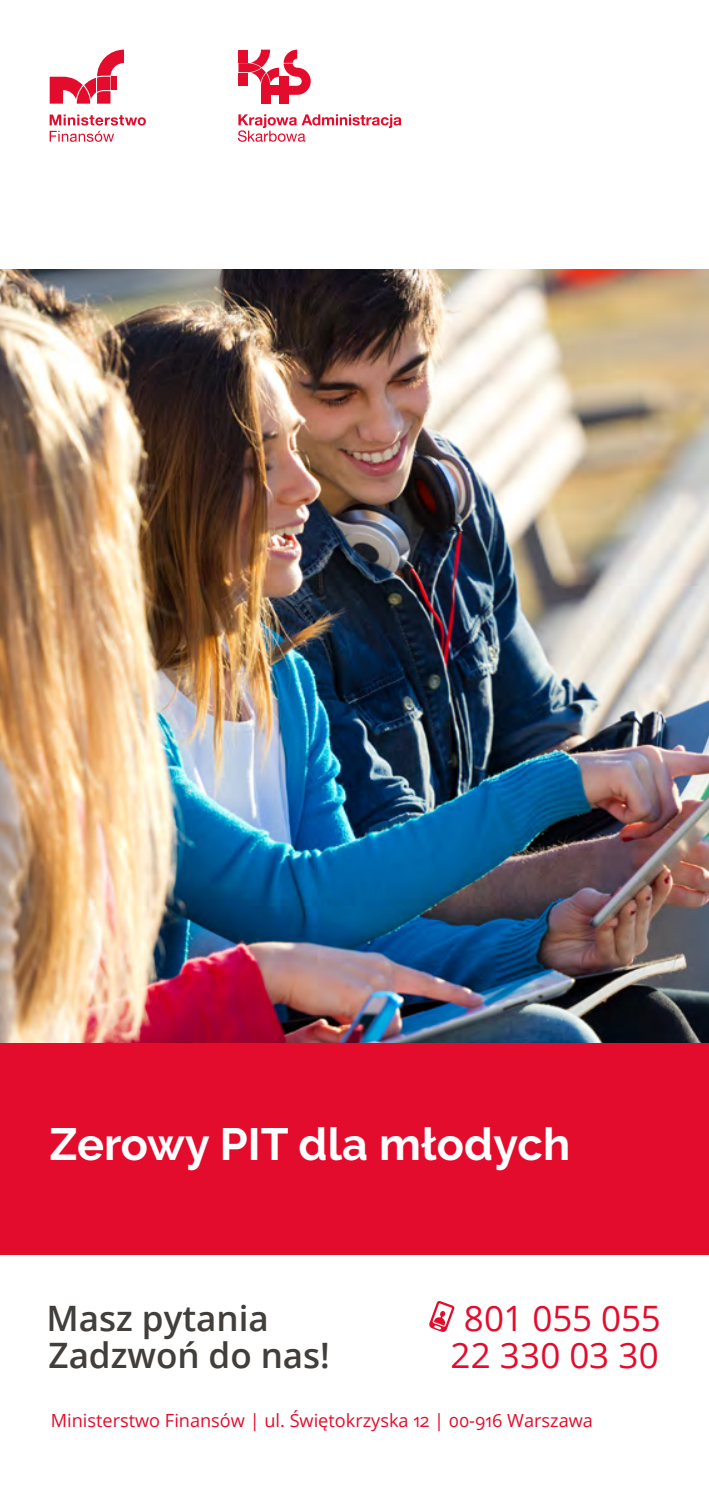
<style>
.page{position:relative;width:709px;height:1489px;background:#fff}
.page>*{position:absolute;margin:0;border:0;box-sizing:border-box;transform-origin:0 0}
.t1{font:700 45px "Raleway";letter-spacing:.005em;color:#fff}
.t2{font:600 35px/37.5px "Open Sans";color:#413e3b}
.t3{font:35px/37.5px "Open Sans";color:#e40c2c;text-align:center}
.t4{font:18px "Open Sans";color:#e40c2c}
</style>
<div class="page">
<svg style="left:429px;top:1301px;width:25px;height:31px"></svg>
<div style="left:0;top:1042px;width:709px;height:212px;background:#e40c2c"></div>
<svg style="left:50px;top:114px;width:96px;height:28px"></svg>
<svg style="left:50px;top:50px;width:74px;height:54px"></svg>
<svg style="left:238px;top:114px;width:163px;height:28px"></svg>
<div style="left:279px;top:95px;width:9px;height:9px;background:#e40c2c"></div>
<div style="left:261px;top:95px;width:9px;height:9px;background:#e40c2c"></div>
<svg style="left:238px;top:50px;width:73px;height:45px"></svg>
<img style="left:0;top:269px;width:709px;height:773px">
<h1 class="t1" style="left:50px;top:1118px;width:522px">Zerowy PIT dla młodych</h1>
<h2 class="t2" style="left:46px;top:1298px;width:285px">Masz pytania<br>Zadzwoń do nas!</h2>
<h2 class="t3" style="left:450px;top:1298px;width:212px">801 055 055<br>22 330 03 30</h2>
<p class="t4" style="left:51px;top:1407px;width:543px">Ministerstwo Finansów | ul. Świętokrzyska 12 | 00‑916 Warszawa</p>
</div>
